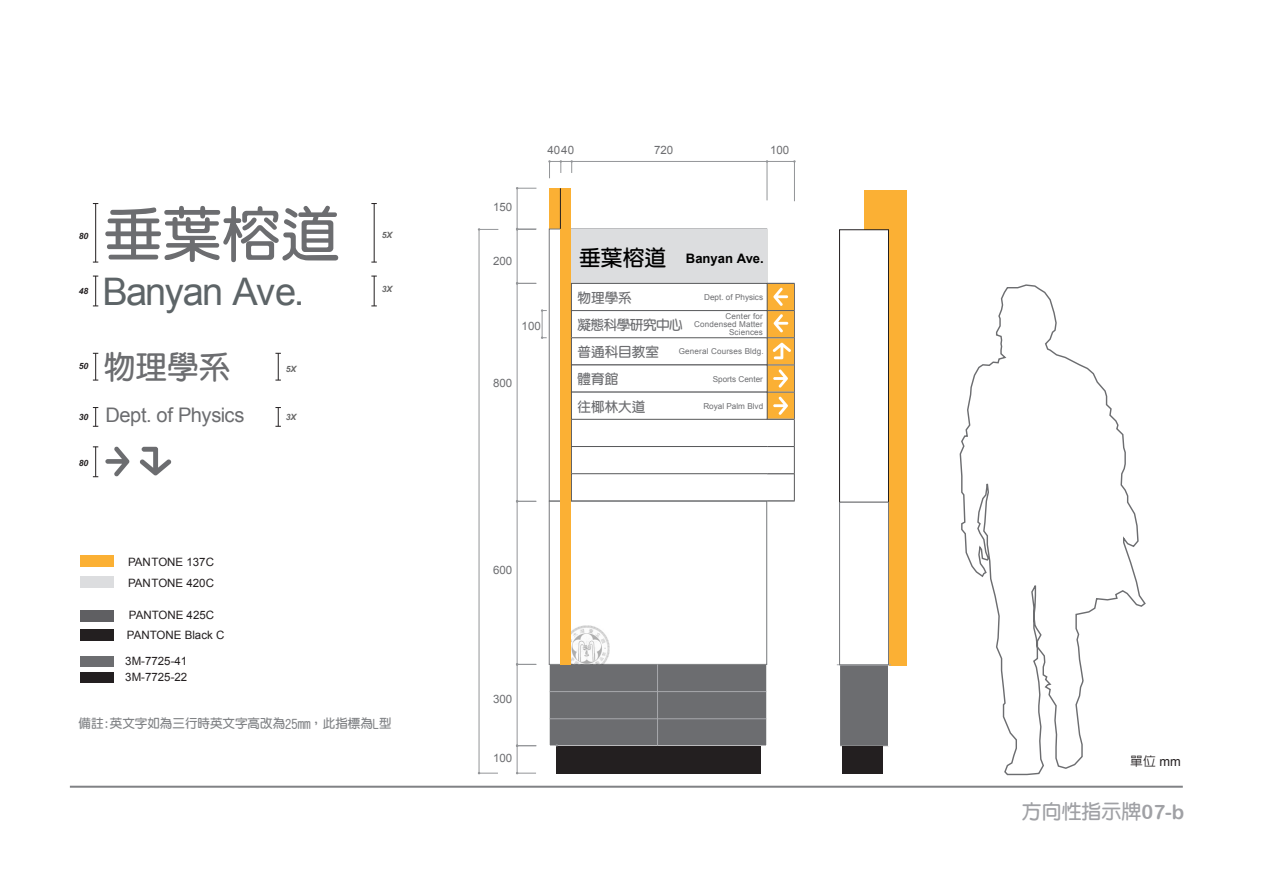
<style>
.page{position:relative;width:1263px;height:893px;background:#fff}
.page>*{position:absolute;margin:0;border:0;box-sizing:border-box;transform-origin:0 0}
.t1{font:700 58.95px "Yen Round";color:#6c6d70}
.t2{font:37.95px "Arial";letter-spacing:-.04em;color:#5d6467}
.t3{font:700 31.65px "Yen Round";color:#6c6d70}
.t4{font:20.1px "Arial";letter-spacing:-.025em;color:#6c6d70}
.t5{font:700 19.95px "Yen Round";color:#a0a1a5}
.t6{font:700 13.65px "Yen Round";color:#6c6d70}
.t7{font:700 13.65px "Yen Round";letter-spacing:-.035em;color:#6c6d70}
.t8{font:700 13.05px "Arial";color:#000}
.t9{font:500 12.75px "Lin Gothic";color:#231f20}
.t10{font:700 12.6px "Yen Round";color:#808285}
.t11{font:11.55px/21.5px "Arial";color:#231f20}
.t12{font:11.55px "Arial";color:#6c6d70}
.t13{font:italic 700 8.7px "Arial";color:#231f20}
.t14{font:italic 700 8.7px "Arial";color:#666}
.t15{font:8.1px/7.8px "Arial";letter-spacing:.02em;color:#6c6d70;text-align:right}
.t16{font:8.1px "Arial";color:#6c6d70}
.s1{font-family:"Yen Round";font-size:21.75px}
.s2{font-family:"Arial";font-weight:400}
.s3{font-family:"Arial Rounded MT Bold";font-weight:400}
</style>
<div class="page">
<div style="left:549px;top:188px;width:12px;height:476px;background:#fbb034"></div>
<div style="left:864px;top:190px;width:42px;height:475px;background:#fbb034"></div>
<div style="left:839px;top:665px;width:49px;height:81px;background:#6c6d70"></div>
<div style="left:839px;top:664px;width:50px;height:83px;border:1px solid #fff"></div>
<div style="left:839px;top:230px;width:49px;height:272px;background:#fff"></div>
<div style="left:839px;top:230px;width:50px;height:272px;border:1px solid #231f20"></div>
<hr style="left:837px;top:664px;width:54px;height:1px;background:#a8a9ad">
<div style="left:839px;top:502px;width:49px;height:163px;background:#fff"></div>
<div style="left:839px;top:502px;width:50px;height:163px;border:1px solid #76787b"></div>
<div style="left:842px;top:746px;width:41px;height:27px;background:#231f20"></div>
<hr style="left:70px;top:786px;width:1113px;height:2px;background:#808285">
<div style="left:81px;top:555px;width:33px;height:11px;background:#fbb034"></div>
<div style="left:81px;top:576px;width:33px;height:12px;background:#dcdddf"></div>
<div style="left:81px;top:610px;width:33px;height:12px;background:#5f5f62"></div>
<div style="left:81px;top:629px;width:33px;height:12px;background:#231f20"></div>
<div style="left:80px;top:656px;width:34px;height:11px;background:#6c6d70"></div>
<div style="left:80px;top:671px;width:34px;height:11px;background:#231f20"></div>
<svg style="left:959px;top:284px;width:187px;height:492px"></svg>
<svg style="left:140px;top:447px;width:31px;height:28px"></svg>
<svg style="left:105px;top:447px;width:24px;height:29px"></svg>
<hr style="left:95px;top:203px;width:1px;height:59px;background:#231f20">
<hr style="left:95px;top:276px;width:1px;height:30px;background:#231f20">
<svg style="left:93px;top:353px;width:5px;height:28px"></svg>
<svg style="left:93px;top:407px;width:5px;height:20px"></svg>
<hr style="left:374px;top:203px;width:1px;height:59px;background:#231f20">
<hr style="left:374px;top:276px;width:1px;height:30px;background:#231f20">
<svg style="left:275px;top:353px;width:6px;height:28px"></svg>
<svg style="left:275px;top:407px;width:6px;height:20px"></svg>
<hr style="left:95px;top:447px;width:1px;height:30px;background:#231f20">
<div style="left:549px;top:229px;width:218px;height:272px;background:#fff"></div>
<div style="left:571px;top:419px;width:223px;height:28px;border:1px solid #57585a"></div>
<div style="left:571px;top:446px;width:223px;height:28px;border:1px solid #57585a"></div>
<div style="left:571px;top:473px;width:223px;height:28px;border:1px solid #57585a"></div>
<div style="left:549px;top:664px;width:218px;height:82px;background:#6c6d70"></div>
<div style="left:549px;top:664px;width:218px;height:82px;border:1px solid #fff"></div>
<div style="left:556px;top:746px;width:204px;height:27px;background:#231f20"></div>
<div style="left:549px;top:501px;width:218px;height:163px;background:#fff"></div>
<div style="left:549px;top:501px;width:218px;height:164px;border:1px solid #76787b"></div>
<hr style="left:657px;top:664px;width:1px;height:82px;background:#a8a9ad">
<hr style="left:550px;top:691px;width:216px;height:1px;background:#a8a9ad">
<hr style="left:550px;top:718px;width:216px;height:1px;background:#a8a9ad">
<div style="left:560px;top:188px;width:11px;height:476px;background:#fbb034"></div>
<div style="left:766px;top:338px;width:28px;height:27px;background:#fbb034"></div>
<img style="left:571px;top:625px;width:38px;height:39px">
<svg style="left:767px;top:501px;width:27px;height:1px"></svg>
<svg style="left:767px;top:473px;width:27px;height:1px"></svg>
<svg style="left:767px;top:446px;width:27px;height:1px"></svg>
<div style="left:571px;top:229px;width:196px;height:54px;background:#dcdddf"></div>
<svg style="left:767px;top:365px;width:27px;height:55px"></svg>
<div style="left:571px;top:283px;width:196px;height:28px;border:1px solid #57585a"></div>
<div style="left:571px;top:310px;width:196px;height:28px;border:1px solid #57585a"></div>
<div style="left:571px;top:338px;width:196px;height:27px;border:1px solid #57585a"></div>
<hr style="left:549px;top:161px;width:245px;height:1px;background:#939598">
<hr style="left:794px;top:161px;width:1px;height:40px;background:#939598">
<hr style="left:767px;top:161px;width:1px;height:39px;background:#939598">
<svg style="left:548px;top:160px;width:3px;height:18px"></svg>
<svg style="left:560px;top:160px;width:2px;height:13px"></svg>
<svg style="left:570px;top:160px;width:3px;height:13px"></svg>
<hr style="left:517px;top:664px;width:1px;height:82px;background:#939598">
<svg style="left:516px;top:744px;width:20px;height:30px"></svg>
<hr style="left:517px;top:501px;width:1px;height:163px;background:#939598">
<svg style="left:516px;top:663px;width:20px;height:3px"></svg>
<hr style="left:517px;top:283px;width:1px;height:218px;background:#939598">
<svg style="left:516px;top:500px;width:20px;height:2px"></svg>
<hr style="left:479px;top:229px;width:1px;height:544px;background:#939598">
<svg style="left:478px;top:228px;width:20px;height:3px"></svg>
<svg style="left:478px;top:772px;width:20px;height:2px"></svg>
<hr style="left:517px;top:229px;width:1px;height:54px;background:#939598">
<svg style="left:516px;top:282px;width:20px;height:3px"></svg>
<hr style="left:517px;top:188px;width:1px;height:41px;background:#939598">
<svg style="left:516px;top:187px;width:20px;height:2px"></svg>
<svg style="left:516px;top:228px;width:20px;height:3px"></svg>
<svg style="left:541px;top:309px;width:6px;height:30px"></svg>
<svg style="left:767px;top:283px;width:27px;height:76px"></svg>
<hr style="left:560px;top:188px;width:1px;height:41px;background:#231f20">
<p class="t13" style="left:79px;top:231px;width:11px">80</p>
<h1 class="t1" style="left:104px;top:205px;width:237px">垂葉榕道</h1>
<p class="t14" style="left:382px;top:230px;width:12px">5X</p>
<p class="t13" style="left:79px;top:286px;width:11px">48</p>
<h2 class="t2" style="left:102px;top:271px;width:203px">Banyan Ave.</h2>
<p class="t14" style="left:382px;top:284px;width:12px">3X</p>
<p class="t13" style="left:79px;top:361px;width:11px">50</p>
<p class="t13" style="left:79px;top:412px;width:11px">30</p>
<h3 class="t3" style="left:104px;top:351px;width:128px">物理學系</h3>
<h3 class="t4" style="left:106px;top:404px;width:140px">Dept. of Physics</h3>
<p class="t14" style="left:286px;top:364px;width:12px">5X</p>
<p class="t14" style="left:286px;top:412px;width:12px">3X</p>
<p class="t13" style="left:79px;top:458px;width:11px">80</p>
<p class="t11" style="left:128px;top:551px;width:87px">PANTONE 137C<br>PANTONE 420C</p>
<p class="t11" style="left:127px;top:605px;width:99px;line-height:20.1px">PANTONE 425C<br>PANTONE Black C</p>
<p class="t11" style="left:125px;top:653px;width:64px;line-height:15.8px">3M-7725-41<br>3M-7725-22</p>
<p class="t10" style="left:79px;top:717px;width:315px">備註:英文字如為三行時英文字高改為25mm，此指標為L型</p>
<p class="t12" style="left:547px;top:143px;width:28px">4040</p>
<p class="t12" style="left:654px;top:143px;width:21px">720</p>
<p class="t12" style="left:770px;top:143px;width:21px">100</p>
<p class="t12" style="left:493px;top:201px;width:21px">150</p>
<p class="t12" style="left:493px;top:254px;width:21px">200</p>
<p class="t12" style="left:522px;top:319px;width:21px">100</p>
<p class="t12" style="left:493px;top:376px;width:21px">800</p>
<p class="t8" style="left:579px;top:251px;width:186px"><span class="s1">垂葉榕道</span> Banyan Ave.</p>
<p class="t6" style="left:577px;top:291px;width:56px">物理學系</p>
<p class="t16" style="left:704px;top:293px;width:60px">Dept. of Physics</p>
<p class="t15" style="left:694px;top:312px;width:70px">Center for<br>Condensed Matter</p>
<p class="t7" style="left:577px;top:318px;width:107px">凝態科學研究中心</p>
<p class="t15" style="left:729px;top:328px;width:35px">Sciences</p>
<p class="t6" style="left:577px;top:345px;width:83px">普通科目教室</p>
<p class="t15" style="left:679px;top:348px;width:86px">General Courses Bldg.</p>
<p class="t6" style="left:577px;top:372px;width:42px">體育館</p>
<p class="t16" style="left:713px;top:374px;width:52px">Sports Center</p>
<p class="t6" style="left:577px;top:400px;width:69px">往椰林大道</p>
<p class="t16" style="left:703px;top:401px;width:61px">Royal Palm Blvd</p>
<p class="t12" style="left:493px;top:563px;width:21px">600</p>
<p class="t12" style="left:493px;top:693px;width:21px">300</p>
<p class="t12" style="left:493px;top:751px;width:21px">100</p>
<p class="t9" style="left:1130px;top:754px;width:52px">單位 <span class="s2">mm</span></p>
<h3 class="t5" style="left:1022px;top:801px;width:164px">方向性指示牌<span class="s3">07-b</span></h3>
</div>
